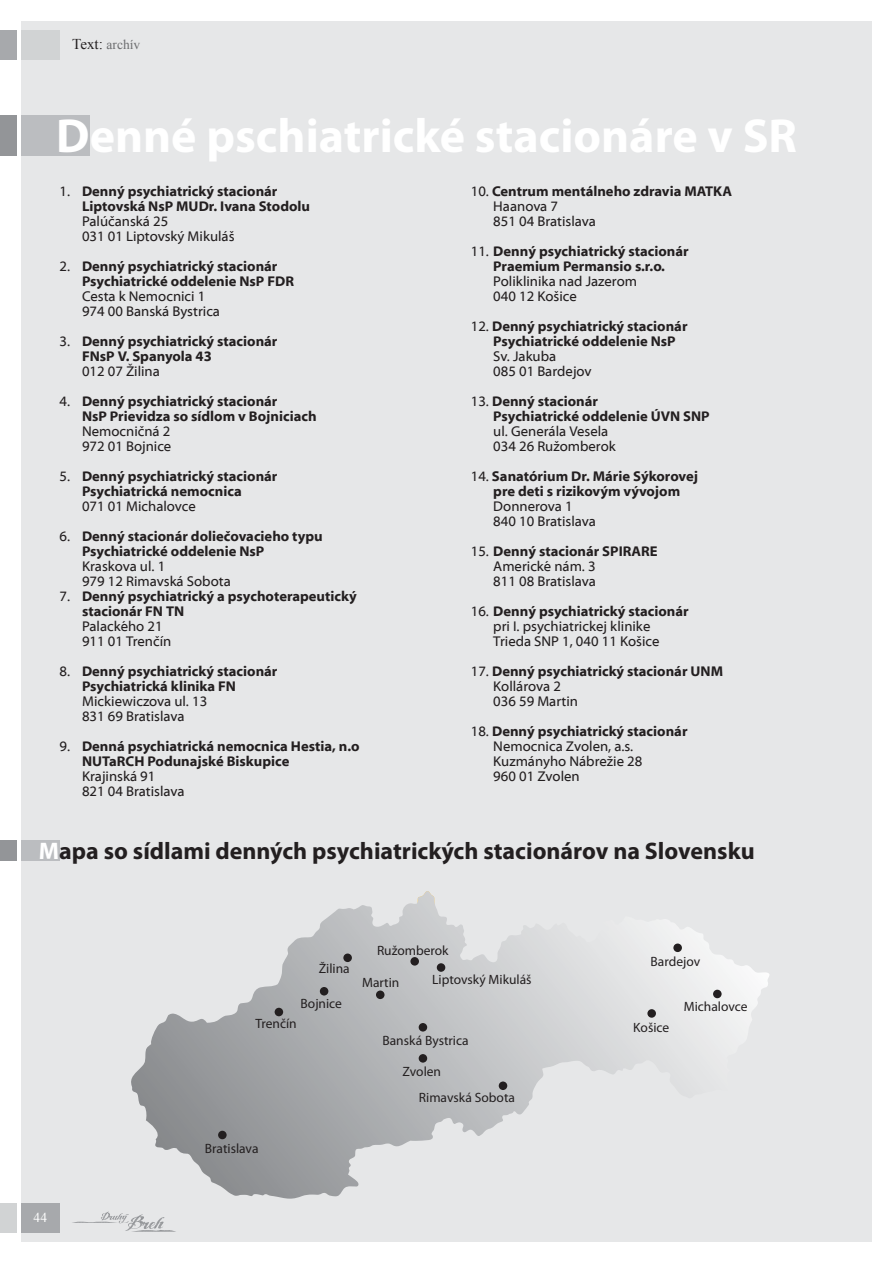
<style>
.page{position:relative;width:893px;height:1263px;background:#fff}
.page>*{position:absolute;margin:0;border:0;box-sizing:border-box;transform-origin:0 0}
.t1{font:700 48px "Myriad Pro";color:#fff}
.t2{font:700 24px "Myriad Pro";color:#231f20}
.t3{font:700 14.25px/15px "Myriad Web Pro";color:#231f20}
.t4{font:14.25px/15px "Myriad Web Pro";color:#231f20}
.t5{font:13.5px "Myriad Pro";color:#231f20}
.t6{font:13.5px "Times New Roman";color:#6d6e70}
.t7{font:13.5px "Times New Roman";color:#fff}
.s1{font-size:15px;color:#231f20}
.s2{font-weight:400}
.s3{font-weight:700}
.s4{color:#fff}
</style>
<div class="page">
<div style="left:21px;top:21px;width:851px;height:1221px;background:#e6e7e8"></div>
<div style="left:21px;top:1203px;width:38px;height:30px;background:#a7a9ac"></div>
<div style="left:21px;top:30px;width:38px;height:30px;background:#d1d3d4"></div>
<div style="left:0;top:30px;width:17px;height:30px;background:#a7a9ac"></div>
<div style="left:0;top:1203px;width:17px;height:30px;background:#d1d3d4"></div>
<svg style="left:72px;top:1212px;width:104px;height:20px"></svg>
<svg style="left:427px;top:891px;width:8px;height:26px"></svg>
<svg style="left:131px;top:891px;width:296px;height:308px"></svg>
<div style="left:437px;top:963px;width:8px;height:9px;background:#231f20;border-radius:50%"></div>
<div style="left:419px;top:1023px;width:8px;height:9px;background:#231f20;border-radius:50%"></div>
<div style="left:419px;top:1054px;width:8px;height:9px;background:#231f20;border-radius:50%"></div>
<div style="left:410px;top:957px;width:9px;height:9px;background:#231f20;border-radius:50%"></div>
<div style="left:673px;top:944px;width:9px;height:8px;background:#231f20;border-radius:50%"></div>
<div style="left:343px;top:954px;width:9px;height:8px;background:#231f20;border-radius:50%"></div>
<div style="left:320px;top:987px;width:8px;height:9px;background:#231f20;border-radius:50%"></div>
<div style="left:713px;top:990px;width:8px;height:8px;background:#231f20;border-radius:50%"></div>
<div style="left:499px;top:1082px;width:8px;height:8px;background:#231f20;border-radius:50%"></div>
<div style="left:275px;top:1008px;width:8px;height:8px;background:#231f20;border-radius:50%"></div>
<div style="left:647px;top:1009px;width:9px;height:9px;background:#231f20;border-radius:50%"></div>
<div style="left:218px;top:1131px;width:9px;height:8px;background:#231f20;border-radius:50%"></div>
<div style="left:21px;top:115px;width:68px;height:40px;background:#bbbdc0"></div>
<div style="left:0;top:115px;width:17px;height:40px;background:#939598"></div>
<div style="left:21px;top:840px;width:38px;height:21px;background:#bbbdc0"></div>
<div style="left:0;top:840px;width:17px;height:21px;background:#939598"></div>
<div style="left:376px;top:991px;width:8px;height:8px;background:#231f20;border-radius:50%"></div>
<p class="t6" style="left:72px;top:37px;width:70px"><span class="s1">Text:</span> archív</p>
<h1 class="t1" style="left:56px;top:118px;width:742px">Denné pschiatrické stacionáre v SR</h1>
<p class="t3" style="left:82px;top:184px;width:230px;text-indent:-22px"><span class="s2">1.</span> Denný psychiatrický stacionár<br>Liptovská NsP MUDr. Ivana Stodolu</p>
<p class="t4" style="left:82px;top:214px;width:154px">Palúčanská 25<br>031 01 Liptovský Mikuláš</p>
<p class="t3" style="left:82px;top:259px;width:213px;text-indent:-22px"><span class="s2">2.</span> Denný psychiatrický stacionár<br>Psychiatrické oddelenie NsP FDR</p>
<p class="t4" style="left:82px;top:289px;width:140px">Cesta k Nemocnici 1<br>974 00 Banská Bystrica</p>
<p class="t3" style="left:82px;top:334px;width:197px;text-indent:-22px"><span class="s2">3.</span> Denný psychiatrický stacionár<br>FNsP V. Spanyola 43</p>
<p class="t4" style="left:82px;top:364px;width:79px">012 07 Žilina</p>
<p class="t3" style="left:82px;top:394px;width:236px;text-indent:-22px"><span class="s2">4.</span> Denný psychiatrický stacionár<br>NsP Prievidza so sídlom v Bojniciach</p>
<p class="t4" style="left:82px;top:424px;width:91px">Nemocničná 2<br>972 01 Bojnice</p>
<p class="t3" style="left:82px;top:469px;width:197px;text-indent:-22px"><span class="s2">5.</span> Denný psychiatrický stacionár<br>Psychiatrická nemocnica</p>
<p class="t4" style="left:82px;top:499px;width:115px">071 01 Michalovce</p>
<p class="t3" style="left:82px;top:529px;width:242px;text-indent:-22px"><span class="s2">6.</span> Denný stacionár doliečovacieho typu<br>Psychiatrické oddelenie NsP</p>
<p class="t4" style="left:82px;top:559px;width:150px">Kraskova ul. 1<br>979 12 Rimavská Sobota</p>
<p class="t3" style="left:82px;top:589px;width:276px;text-indent:-22px"><span class="s2">7.</span> Denný psychiatrický a psychoterapeutický stacionár FN TN</p>
<p class="t4" style="left:82px;top:619px;width:91px">Palackého 21<br>911 01 Trenčín</p>
<p class="t3" style="left:82px;top:664px;width:197px;text-indent:-22px"><span class="s2">8.</span> Denný psychiatrický stacionár<br>Psychiatrická klinika FN</p>
<p class="t4" style="left:82px;top:694px;width:127px">Mickiewiczova ul. 13<br>831 69 Bratislava</p>
<p class="t3" style="left:82px;top:739px;width:279px;text-indent:-22px"><span class="s2">9.</span> Denná psychiatrická nemocnica Hestia, n.o<br>NUTaRCH Podunajské Biskupice</p>
<p class="t4" style="left:82px;top:769px;width:104px">Krajinská 91<br>821 04 Bratislava</p>
<p class="t3" style="left:493px;top:184px;width:240px;text-indent:-22px"><span class="s2">10.</span> Centrum mentálneho zdravia MATKA<br><span class="s2">Haanova 7<br>851 04 Bratislava</span></p>
<p class="t3" style="left:471px;top:244px;width:219px;text-align:center"><span class="s2">11.</span> Denný psychiatrický stacionár<br>Praemium Permansio s.r.o.</p>
<p class="t4" style="left:493px;top:274px;width:145px">Poliklinika nad Jazerom<br>040 12 Košice</p>
<p class="t3" style="left:493px;top:319px;width:196px;text-indent:-22px"><span class="s2">12.</span> Denný psychiatrický stacionár<br>Psychiatrické oddelenie NsP</p>
<p class="t4" style="left:493px;top:349px;width:100px">Sv. Jakuba<br>085 01 Bardejov</p>
<p class="t3" style="left:493px;top:394px;width:218px;text-indent:-22px"><span class="s2">13.</span> Denný stacionár<br>Psychiatrické oddelenie ÚVN SNP</p>
<p class="t4" style="left:493px;top:424px;width:124px">ul. Generála Vesela<br>034 26 Ružomberok</p>
<p class="t3" style="left:471px;top:469px;width:229px;text-align:center"><span class="s2">14.</span> Sanatórium Dr. Márie Sýkorovej pre deti s rizikovým vývojom</p>
<p class="t4" style="left:493px;top:499px;width:104px">Donnerova 1<br>840 10 Bratislava</p>
<p class="t4" style="left:493px;top:544px;width:166px;text-indent:-22px">15. <span class="s3">Denný stacionár SPIRARE<br></span>Americké nám. 3<br>811 08 Bratislava</p>
<p class="t4" style="left:493px;top:604px;width:197px;text-indent:-22px">16. <span class="s3">Denný psychiatrický stacionár </span>pri I. psychiatrickej klinike<br>Trieda SNP 1, 040 11 Košice</p>
<p class="t3" style="left:493px;top:664px;width:231px;text-indent:-22px"><span class="s2">17.</span> Denný psychiatrický stacionár UNM<br><span class="s2">Kollárova 2<br>036 59 Martin</span></p>
<p class="t4" style="left:493px;top:724px;width:196px;text-indent:-22px">18. <span class="s3">Denný psychiatrický stacionár<br></span>Nemocnica Zvolen, a.s.<br>Kuzmányho Nábrežie 28<br>960 01 Zvolen</p>
<h2 class="t2" style="left:39px;top:841px;width:717px"><span class="s4">M</span>apa so sídlami denných psychiatrických stacionárov na Slovensku</h2>
<p class="t7" style="left:34px;top:1210px;width:15px">44</p>
<p class="t5" style="left:319px;top:964px;width:32px">Žilina</p>
<p class="t5" style="left:301px;top:998px;width:43px">Bojnice</p>
<p class="t5" style="left:255px;top:1019px;width:43px">Trenčín</p>
<p class="t5" style="left:377px;top:946px;width:73px">Ružomberok</p>
<p class="t5" style="left:362px;top:978px;width:39px">Martin</p>
<p class="t5" style="left:432px;top:974px;width:101px">Liptovský Mikuláš</p>
<p class="t5" style="left:382px;top:1036px;width:88px">Banská Bystrica</p>
<p class="t5" style="left:403px;top:1067px;width:40px">Zvolen</p>
<p class="t5" style="left:419px;top:1093px;width:98px">Rimavská Sobota</p>
<p class="t5" style="left:205px;top:1144px;width:55px">Bratislava</p>
<p class="t5" style="left:651px;top:956px;width:51px">Bardejov</p>
<p class="t5" style="left:633px;top:1023px;width:37px">Košice</p>
<p class="t5" style="left:684px;top:1001px;width:65px">Michalovce</p>
</div>
